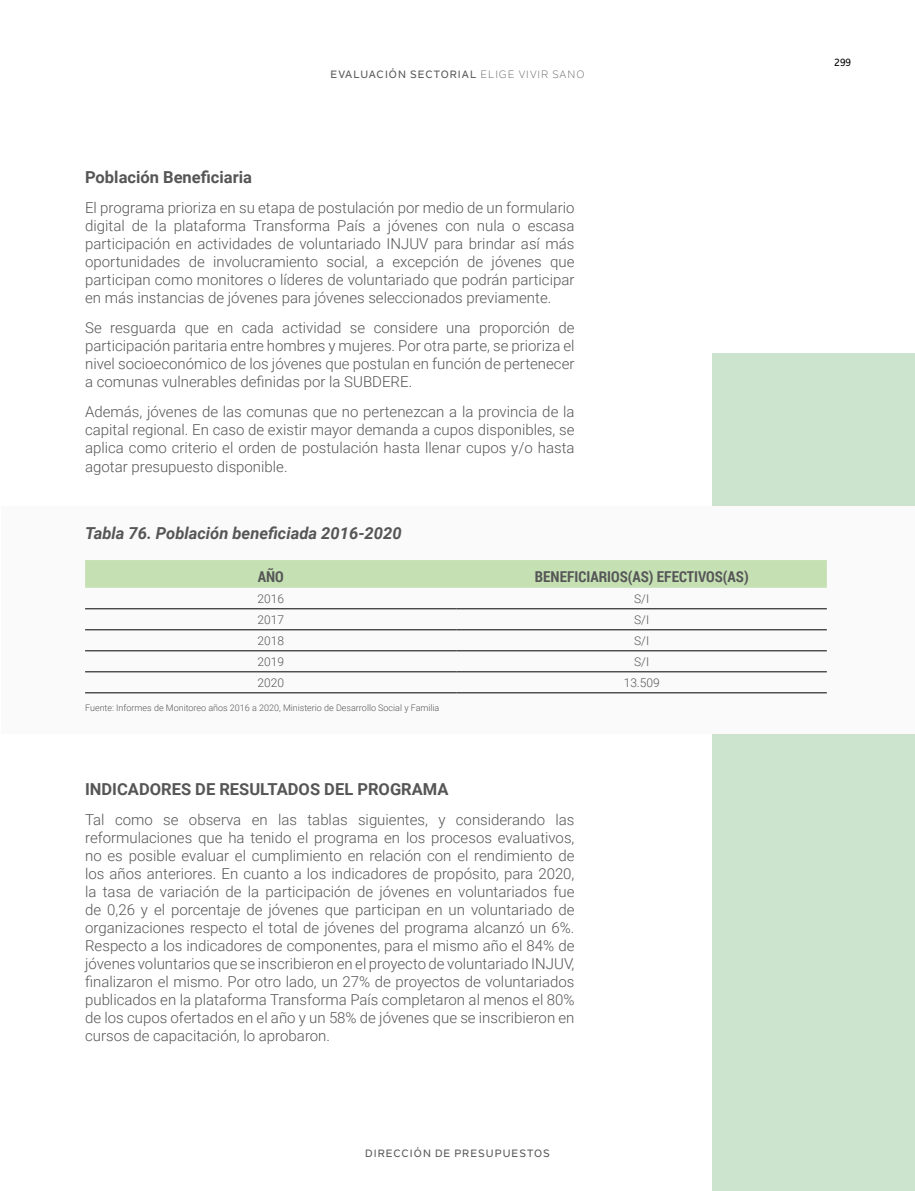
<style>
.page{position:relative;width:915px;height:1191px;background:#fff}
.page>*{position:absolute;margin:0;border:0;box-sizing:border-box;transform-origin:0 0}
.t1{font:700 16.5px "Roboto";color:#565657}
.t2{font:italic 700 16.5px "Roboto";color:#565657}
.t3{font:300 15px/18px "Roboto";color:#565657;text-align:justify}
.t4{font:700 15px "Roboto Condensed";color:#565657}
.t5{font:300 12px "Roboto";color:#565657}
.t6{font:500 10.5px "Nolan Next";letter-spacing:.1em;color:#575756}
.t7{font:500 10.5px "Nolan Next";color:#000}
.t8{font:300 9px "Roboto";color:#575756}
.s1{font-weight:400}
</style>
<div class="page">
<div style="left:712px;top:353px;width:202px;height:838px;background:#cce3ce"></div>
<div style="left:1px;top:506px;width:913px;height:227px;background:#fafafa"></div>
<div style="left:85px;top:560px;width:741px;height:28px;background:#c5e0b3"></div>
<hr style="left:85px;top:608px;width:371px;height:1px;background:#000">
<hr style="left:456px;top:608px;width:370px;height:1px;background:#000">
<hr style="left:85px;top:629px;width:371px;height:1px;background:#000">
<hr style="left:456px;top:629px;width:370px;height:1px;background:#000">
<hr style="left:85px;top:650px;width:371px;height:1px;background:#000">
<hr style="left:456px;top:650px;width:370px;height:1px;background:#000">
<hr style="left:85px;top:671px;width:371px;height:1px;background:#000">
<hr style="left:456px;top:671px;width:370px;height:1px;background:#000">
<hr style="left:85px;top:692px;width:371px;height:1px;background:#000">
<hr style="left:456px;top:692px;width:370px;height:1px;background:#000">
<p class="t6" style="left:330px;top:67px;width:255px">EVALUACIÓN SECTORIAL <span class="s1">ELIGE VIVIR SANO</span></p>
<p class="t1" style="left:85px;top:165px;width:168px">Población Beneficiaria</p>
<p class="t3" style="left:85px;top:198px;width:490px">El programa prioriza en su etapa de postulación por medio de un formulario digital de la plataforma Transforma País a jóvenes con nula o escasa participación en actividades de voluntariado INJUV para brindar así más oportunidades de involucramiento social, a excepción de jóvenes que participan como monitores o líderes de voluntariado que podrán participar en más instancias de jóvenes para jóvenes seleccionados previamente.</p>
<p class="t3" style="left:85px;top:318px;width:491px">Se resguarda que en cada actividad se considere una proporción de participación paritaria entre hombres y mujeres. Por otra parte, se prioriza el nivel socioeconómico de los jóvenes que postulan en función de pertenecer a comunas vulnerables definidas por la SUBDERE.</p>
<p class="t3" style="left:85px;top:402px;width:490px">Además, jóvenes de las comunas que no pertenezcan a la provincia de la capital regional. En caso de existir mayor demanda a cupos disponibles, se aplica como criterio el orden de postulación hasta llenar cupos y/o hasta</p>
<p class="t3" style="left:85px;top:457px;width:201px">agotar presupuesto disponible.</p>
<p class="t2" style="left:85px;top:521px;width:318px">Tabla 76. Población beneficiada 2016-2020</p>
<p class="t4" style="left:258px;top:566px;width:27px">AÑO</p>
<p class="t4" style="left:534px;top:566px;width:215px">BENEFICIARIOS(AS) EFECTIVOS(AS)</p>
<p class="t5" style="left:257px;top:590px;width:28px">2016</p>
<p class="t5" style="left:634px;top:590px;width:17px">S/I</p>
<p class="t5" style="left:257px;top:611px;width:28px">2017</p>
<p class="t5" style="left:634px;top:611px;width:17px">S/I</p>
<p class="t5" style="left:257px;top:632px;width:28px">2018</p>
<p class="t5" style="left:634px;top:632px;width:17px">S/I</p>
<p class="t5" style="left:257px;top:653px;width:28px">2019</p>
<p class="t5" style="left:634px;top:653px;width:17px">S/I</p>
<p class="t5" style="left:257px;top:674px;width:28px">2020</p>
<p class="t5" style="left:623px;top:674px;width:38px">13. 509</p>
<p class="t8" style="left:85px;top:701px;width:356px">Fuente: Informes de Monitoreo años 2016 a 2020, Ministerio de Desarrollo Social y Familia</p>
<p class="t1" style="left:85px;top:777px;width:365px">INDICADORES DE RESULTADOS DEL PROGRAMA</p>
<p class="t3" style="left:85px;top:809px;width:490px">Tal como se observa en las tablas siguientes, y considerando las reformulaciones que ha tenido el programa en los procesos evaluativos, no es posible evaluar el cumplimiento en relación con el rendimiento de los años anteriores. En cuanto a los indicadores de propósito, para 2020, la tasa de variación de la participación de jóvenes en voluntariados fue de 0,26 y el porcentaje de jóvenes que participan en un voluntariado de organizaciones respecto el total de jóvenes del programa alcanzó un 6%.<br>Respecto a los indicadores de componentes, para el mismo año el 84% de jóvenes voluntarios que se inscribieron en el proyecto de voluntariado INJUV, finalizaron el mismo. Por otro lado, un 27% de proyectos de voluntariados publicados en la plataforma Transforma País completaron al menos el 80% de los cupos ofertados en el año y un 58% de jóvenes que se inscribieron en cursos de capacitación, lo aprobaron.</p>
<p class="t6" style="left:365px;top:1147px;width:186px">DIRECCIÓN DE PRESUPUESTOS</p>
<p class="t7" style="left:833px;top:56px;width:18px">299</p>
</div>
